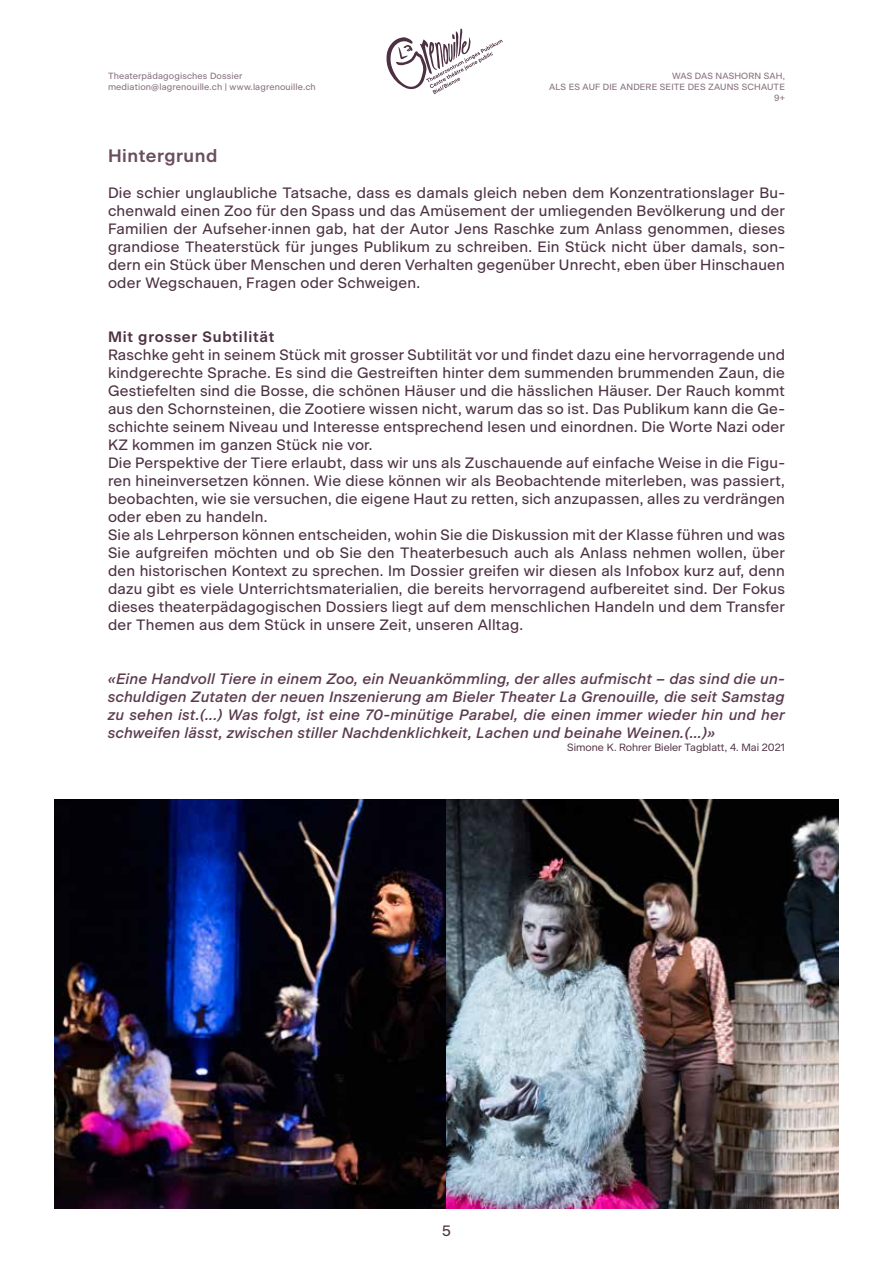
<style>
.page{position:relative;width:893px;height:1263px;background:#fff}
.page>*{position:absolute;margin:0;border:0;box-sizing:border-box;transform-origin:0 0}
.t1{font:600 18px "Beausite Classic";letter-spacing:.03em;color:#6a4e5f}
.t2{font:15px/18px "Beausite Classic";letter-spacing:.015em;color:#4d3143;text-align:justify}
.t3{font:italic 500 15px/18px "Beausite Classic";letter-spacing:.015em;color:#5b3a4e;text-align:justify}
.t4{font:600 15px "Beausite Classic";letter-spacing:.05em;color:#4d3143}
.t5{font:10.5px "Beausite Classic Clear";color:#4d3143}
.t6{font:9px/10.8px "Beausite Classic";letter-spacing:.015em;color:#897280}
</style>
<div class="page">
<svg style="left:386px;top:28px;width:117px;height:66px"></svg>
<img style="left:54px;top:799px;width:785px;height:410px">
<p class="t6" style="left:108px;top:70px;width:209px">Theaterpädagogisches Dossier mediation@lagrenouille.ch | www.lagrenouille.ch</p>
<p class="t6" style="left:549px;top:70px;width:237px;text-align:right">WAS DAS NASHORN SAH,<br>ALS ES AUF DIE ANDERE SEITE DES ZAUNS SCHAUTE<br>9+</p>
<p class="t1" style="left:108px;top:142px;width:111px">Hintergrund</p>
<p class="t2" style="left:108px;top:182px;width:678px">Die schier unglaubliche Tatsache, dass es damals gleich neben dem Konzentrationslager Bu&shy;chenwald einen Zoo für den Spass und das Amüsement der umliegenden Bevölkerung und der Familien der Aufseher·innen gab, hat der Autor Jens Raschke zum Anlass genommen, dieses grandiose Theaterstück für junges Publikum zu schreiben. Ein Stück nicht über damals, son&shy;dern ein Stück über Menschen und deren Verhalten gegenüber Unrecht, eben über Hinschauen oder Wegschauen, Fragen oder Schweigen.</p>
<p class="t4" style="left:108px;top:325px;width:168px">Mit grosser Subtilität</p>
<p class="t2" style="left:108px;top:344px;width:678px;text-align:left">Raschke geht in seinem Stück mit grosser Subtilität vor und findet dazu eine hervorragende und kindgerechte Sprache. Es sind die Gestreiften hinter dem summenden brummenden Zaun, die Gestiefelten sind die Bosse, die schönen Häuser und die hässlichen Häuser. Der Rauch kommt aus den Schornsteinen, die Zootiere wissen nicht, warum das so ist. Das Publikum kann die Ge&shy;schichte seinem Niveau und Interesse entsprechend lesen und einordnen. Die Worte Nazi oder KZ kommen im ganzen Stück nie vor.<br>Die Perspektive der Tiere erlaubt, dass wir uns als Zuschauende auf einfache Weise in die Figu&shy;ren hineinversetzen können. Wie diese können wir als Beobachtende miterleben, was passiert, beobachten, wie sie versuchen, die eigene Haut zu retten, sich anzupassen, alles zu verdrängen oder eben zu handeln.<br>Sie als Lehrperson können entscheiden, wohin Sie die Diskussion mit der Klasse führen und was Sie aufgreifen möchten und ob Sie den Theaterbesuch auch als Anlass nehmen wollen, über den historischen Kontext zu sprechen. Im Dossier greifen wir diesen als Infobox kurz auf, denn dazu gibt es viele Unterrichtsmaterialien, die bereits hervorragend aufbereitet sind. Der Fokus dieses theaterpädagogischen Dossiers liegt auf dem menschlichen Handeln und dem Transfer der Themen aus dem Stück in unsere Zeit, unseren Alltag.</p>
<p class="t3" style="left:108px;top:668px;width:678px">«Eine Handvoll Tiere in einem Zoo, ein Neuankömmling, der alles aufmischt – das sind die un&shy;schuldigen Zutaten der neuen Inszenierung am Bieler Theater La Grenouille, die seit Samstag zu sehen ist.(...) Was folgt, ist eine 70-minütige Parabel, die einen immer wieder hin und her schweifen lässt, zwischen stiller Nachdenklichkeit, Lachen und beinahe Weinen.(...)»</p>
<p class="t5" style="left:567px;top:739px;width:219px">Simone K. Rohrer Bieler Tagblatt, 4. Mai 2021</p>
<p class="t2" style="left:442px;top:1220px;width:10px">5</p>
</div>
